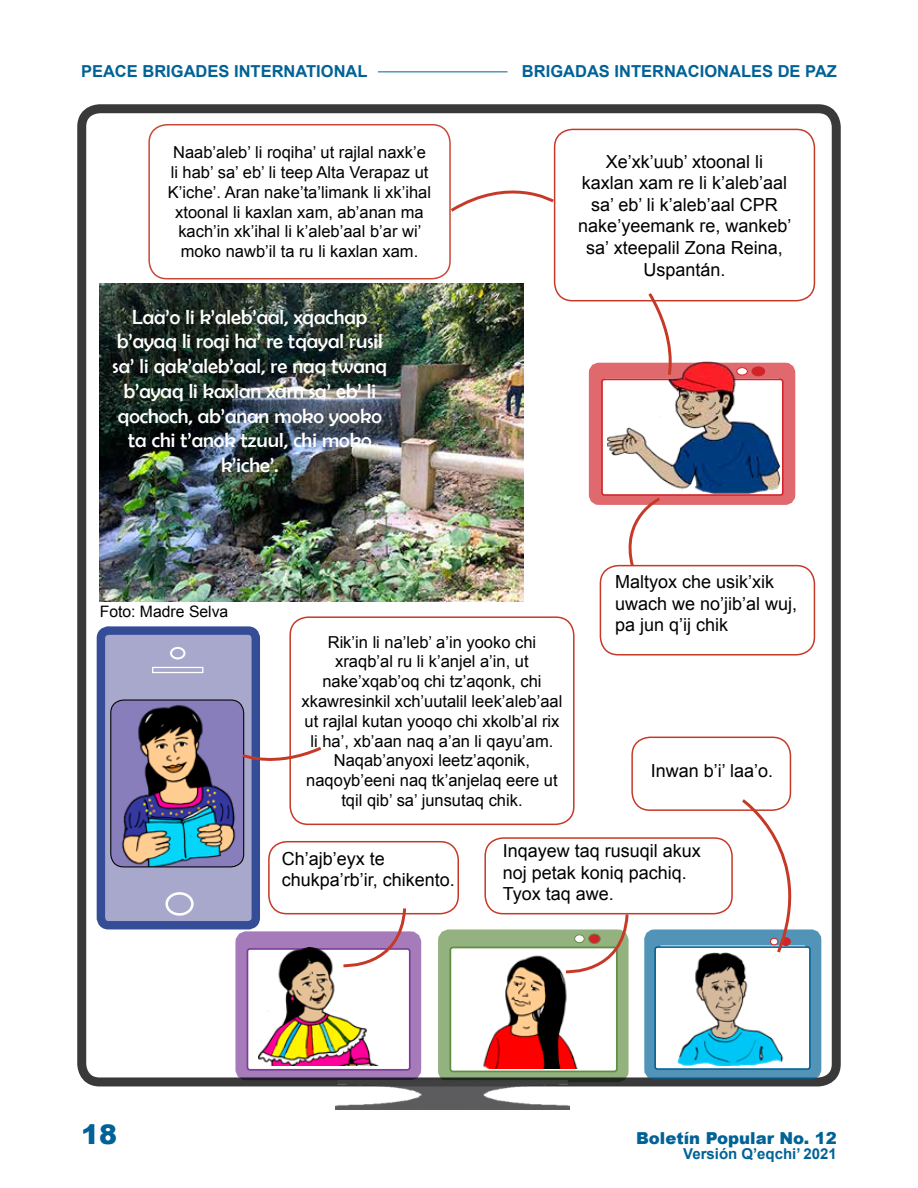
<style>
.page{position:relative;width:918px;height:1188px;background:#fff}
.page>*{position:absolute;margin:0;border:0;box-sizing:border-box;transform-origin:0 0}
.t1{font:900 27px "Arial";color:#006296}
.t2{font:20.55px/24.8px "Berlin Sans FB";color:#fff;text-align:center}
.t3{font:18px/21.6px "Arial";color:#000}
.t4{font:16.5px/19.8px "Arial";color:#000;text-align:center}
.t5{font:700 16.5px "Arial";color:#006296}
.t6{font:900 16.5px "Arial";color:#006296}
.t7{font:15.75px "Arial";color:#000}
.t8{font:700 15px "Arial";color:#006296}
</style>
<div class="page">
<hr style="left:378px;top:71px;width:130px;height:1px;background:#006296">
<div style="left:484px;top:837px;width:249px;height:77px;border:2px solid #c63927;border-radius:18px"></div>
<div style="left:268px;top:841px;width:191px;height:73px;border:2px solid #c63927;border-radius:18px"></div>
<div style="left:554px;top:129px;width:261px;height:172px;border:2px solid #c63927;border-radius:18px"></div>
<div style="left:589px;top:363px;width:206px;height:142px;border:16px solid #d2232a;border-radius:2px"></div>
<div style="left:601px;top:379px;width:183px;height:117px;border:2px solid #d2232a;border-radius:2px"></div>
<img style="left:607px;top:361px;width:184px;height:133px">
<div style="left:148px;top:124px;width:303px;height:155px;border:2px solid #c63927;border-radius:18px"></div>
<img style="left:100px;top:284px;width:423px;height:318px">
<div style="left:101px;top:631px;width:155px;height:294px;background:#a2a2c9;border-radius:8px"></div>
<div style="left:97px;top:626px;width:163px;height:303px;border:8px solid #25408f;border-radius:8px"></div>
<div style="left:170px;top:647px;width:15px;height:12px;border:2px solid #fff;border-radius:50%"></div>
<svg style="left:152px;top:666px;width:52px;height:8px"></svg>
<div style="left:165px;top:892px;width:29px;height:24px;border:3px solid #fff;border-radius:50%"></div>
<img style="left:111px;top:700px;width:133px;height:167px">
<div style="left:110px;top:699px;width:134px;height:168px;border:1px solid #000;border-radius:13px"></div>
<div style="left:235px;top:931px;width:186px;height:149px;border:17px solid #7b3f98;border-radius:3px"></div>
<div style="left:247px;top:949px;width:163px;height:121px;background:#fff;border-radius:3px"></div>
<div style="left:247px;top:948px;width:164px;height:123px;border:2px solid #7b3f98;border-radius:3px"></div>
<img style="left:259px;top:948px;width:120px;height:118px">
<div style="left:438px;top:929px;width:191px;height:153px;border:18px solid #618e44;border-radius:3px"></div>
<div style="left:450px;top:947px;width:167px;height:124px;background:#fff;border-radius:3px"></div>
<div style="left:449px;top:947px;width:169px;height:125px;border:2px solid #618e44;border-radius:3px"></div>
<img style="left:483px;top:955px;width:95px;height:114px">
<div style="left:289px;top:616px;width:286px;height:209px;border:2px solid #c63927;border-radius:18px"></div>
<svg style="left:448px;top:175px;width:108px;height:39px"></svg>
<svg style="left:240px;top:744px;width:82px;height:24px"></svg>
<div style="left:77px;top:104px;width:764px;height:982px;border:9px solid #000;border-radius:18px"></div>
<img style="left:336px;top:1080px;width:233px;height:29px">
<svg style="left:646px;top:293px;width:31px;height:85px"></svg>
<svg style="left:620px;top:496px;width:42px;height:69px"></svg>
<div style="left:644px;top:929px;width:177px;height:150px;border:16px solid #006296;border-radius:2px"></div>
<div style="left:655px;top:947px;width:155px;height:122px;background:#fff;border-radius:2px"></div>
<div style="left:654px;top:946px;width:157px;height:124px;border:2px solid #006296;border-radius:2px"></div>
<img style="left:677px;top:952px;width:107px;height:114px">
<div style="left:631px;top:737px;width:160px;height:74px;border:2px solid #c63927;border-radius:18px"></div>
<div style="left:600px;top:565px;width:215px;height:91px;border:2px solid #c63927;border-radius:18px"></div>
<svg style="left:341px;top:908px;width:67px;height:61px"></svg>
<svg style="left:563px;top:911px;width:67px;height:64px"></svg>
<svg style="left:740px;top:797px;width:77px;height:159px"></svg>
<p class="t5" style="left:81px;top:61px;width:288px">PEACE BRIGADES INTERNATIONAL</p>
<p class="t5" style="left:522px;top:61px;width:317px">BRIGADAS INTERNACIONALES DE PAZ</p>
<p class="t4" style="left:168px;top:143px;width:265px">Naab’aleb’ li roqiha’ ut rajlal naxk’e li hab’ sa’ eb’ li teep Alta Verapaz ut K’iche’. Aran nake’ta’limank li xk’ihal xtoonal li kaxlan xam, ab’anan ma kach’in xk’ihal li k’aleb’aal b’ar wi’ moko nawb’il ta ru li kaxlan xam.</p>
<p class="t2" style="left:113px;top:304px;width:276px">Laa’o li k’aleb’aal, xqachap b’ayaq li roqi ha’ re tqayal rusil sa’ li qak’aleb’aal, re naq twanq b’ayaq li kaxlan xam sa’ eb’ li qochoch, ab’anan moko yooko ta chi t’anok tzuul, chi moko k’iche’.</p>
<p class="t3" style="left:578px;top:151px;width:215px;text-align:center">Xe’xk’uub’ xtoonal li kaxlan xam re li k’aleb’aal sa’ eb’ li k’aleb’aal CPR nake’yeemank re, wankeb’ sa’ xteepalil Zona Reina,<br>Uspantán.</p>
<p class="t7" style="left:100px;top:601px;width:130px">Foto: Madre Selva</p>
<p class="t4" style="left:302px;top:632px;width:262px">Rik’in li na’leb’ a’in yooko chi xraqb’al ru li k’anjel a’in, ut nake’xqab’oq chi tz’aqonk, chi xkawresinkil xch’uutalil leek’aleb’aal ut rajlal kutan yooqo chi xkolb’al rix li ha’, xb’aan naq a’an li qayu’am.<br>Naqab’anyoxi leetz’aqonik, naqoyb’eeni naq tk’anjelaq eere ut tqil qib’ sa’ junsutaq chik.</p>
<p class="t3" style="left:615px;top:571px;width:184px">Maltyox che usik’xik uwach we no’jib’al wuj, pa jun q’ij chik</p>
<p class="t3" style="left:651px;top:760px;width:124px">Inwan b’i’ laa’o.</p>
<p class="t3" style="left:282px;top:848px;width:175px">Ch’ajb’eyx te chukpa’rb’ir, chikento.</p>
<p class="t3" style="left:503px;top:840px;width:200px">Inqayew taq rusuqil akux noj petak koniq pachiq.<br>Tyox taq awe.</p>
<h1 class="t1" style="left:81px;top:1115px;width:38px">18</h1>
<p class="t6" style="left:636px;top:1127px;width:202px">Boletín Popular No. 12</p>
<p class="t8" style="left:683px;top:1144px;width:155px">Versión Q’eqchi’ 2021</p>
</div>
